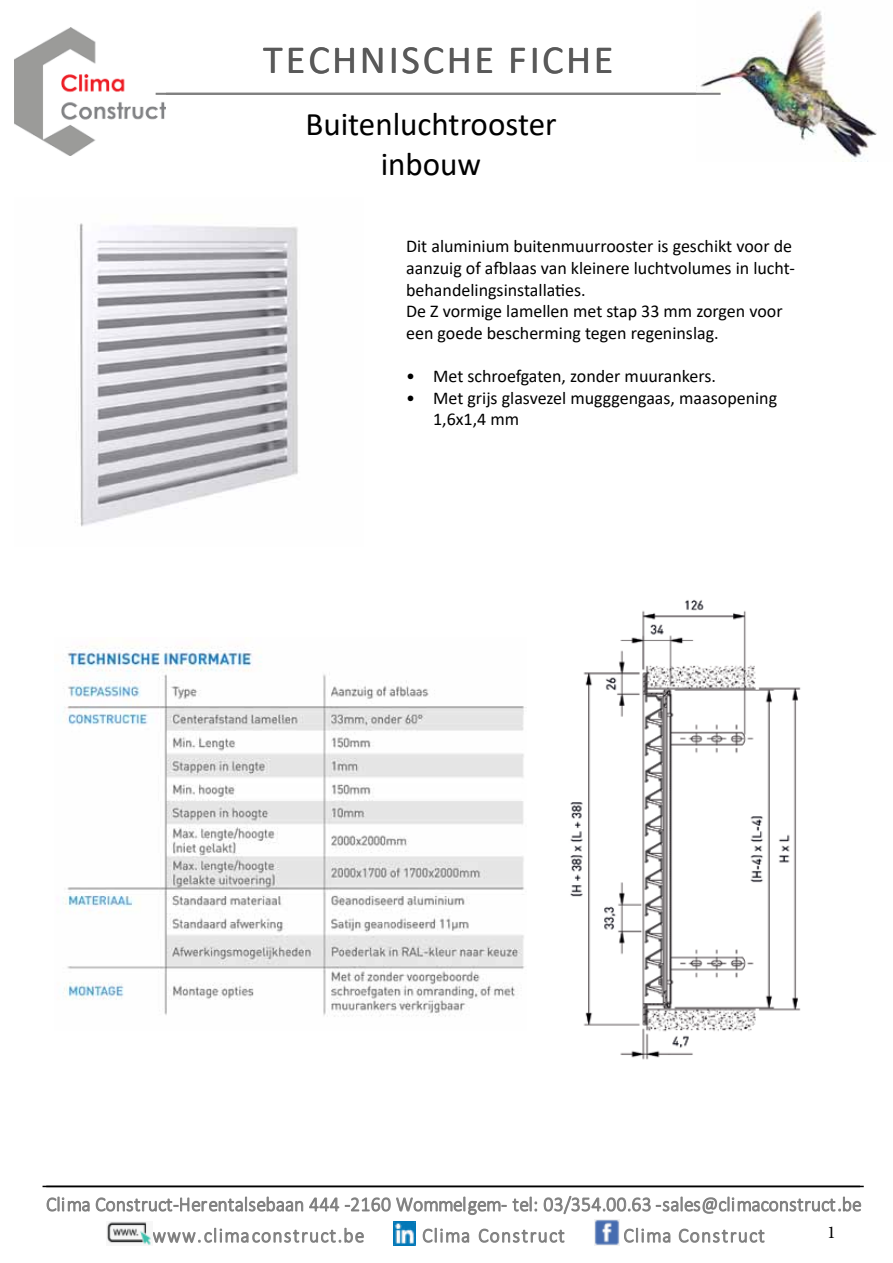
<style>
.page{position:relative;width:893px;height:1263px;background:#fff}
.page>*{position:absolute;margin:0;border:0;box-sizing:border-box;transform-origin:0 0}
.t1{font:40.2px "Calibri";letter-spacing:.065em;color:#595959}
.t2{font:33px/39.6px "Calibri";color:#000;text-align:center}
.t3{font:18px/21.6px "Calibri";color:#000}
.t4{font:18px "Minion Pro";color:#000}
</style>
<div class="page">
<img style="left:15px;top:28px;width:151px;height:127px">
<img style="left:696px;top:11px;width:181px;height:151px">
<svg style="left:153px;top:1227px;width:211px;height:16px"></svg>
<svg style="left:423px;top:1227px;width:46px;height:16px"></svg>
<svg style="left:479px;top:1228px;width:86px;height:15px"></svg>
<svg style="left:624px;top:1227px;width:46px;height:16px"></svg>
<svg style="left:679px;top:1228px;width:86px;height:15px"></svg>
<svg style="left:394px;top:1222px;width:22px;height:23px"></svg>
<svg style="left:595px;top:1219px;width:24px;height:26px"></svg>
<svg style="left:107px;top:1222px;width:44px;height:23px"></svg>
<svg style="left:47px;top:1196px;width:43px;height:16px"></svg>
<svg style="left:96px;top:1196px;width:207px;height:16px"></svg>
<svg style="left:309px;top:1196px;width:228px;height:19px"></svg>
<svg style="left:544px;top:1195px;width:317px;height:20px"></svg>
<hr style="left:43px;top:1186px;width:817px;height:1px;background:#000">
<hr style="left:46px;top:1186px;width:818px;height:1px;background:#000">
<hr style="left:156px;top:93px;width:565px;height:2px;background:#808080">
<img style="left:79px;top:223px;width:219px;height:304px">
<img style="left:63px;top:646px;width:463px;height:371px">
<img style="left:570px;top:599px;width:231px;height:461px">
<h1 class="t1" style="left:263px;top:32px;width:352px">TECHNISCHE FICHE</h1>
<h2 class="t2" style="left:305px;top:104px;width:253px">Buitenluchtrooster inbouw</h2>
<p class="t3" style="left:406px;top:235px;width:390px">Dit aluminium buitenmuurrooster is geschikt voor de aanzuig of afblaas van kleinere luchtvolumes in lucht&shy;behandelingsinstallaties.<br>De Z vormige lamellen met stap 33 mm zorgen voor een goede bescherming tegen regeninslag.</p>
<p class="t3" style="left:406px;top:365px;width:311px">• Met schroefgaten, zonder muurankers.</p>
<p class="t3" style="left:433px;top:386px;width:346px;text-indent:-27px">• Met grijs glasvezel mugggengaas, maasopening<br>1,6x1,4 mm</p>
<p class="t4" style="left:827px;top:1220px;width:10px">1</p>
</div>
